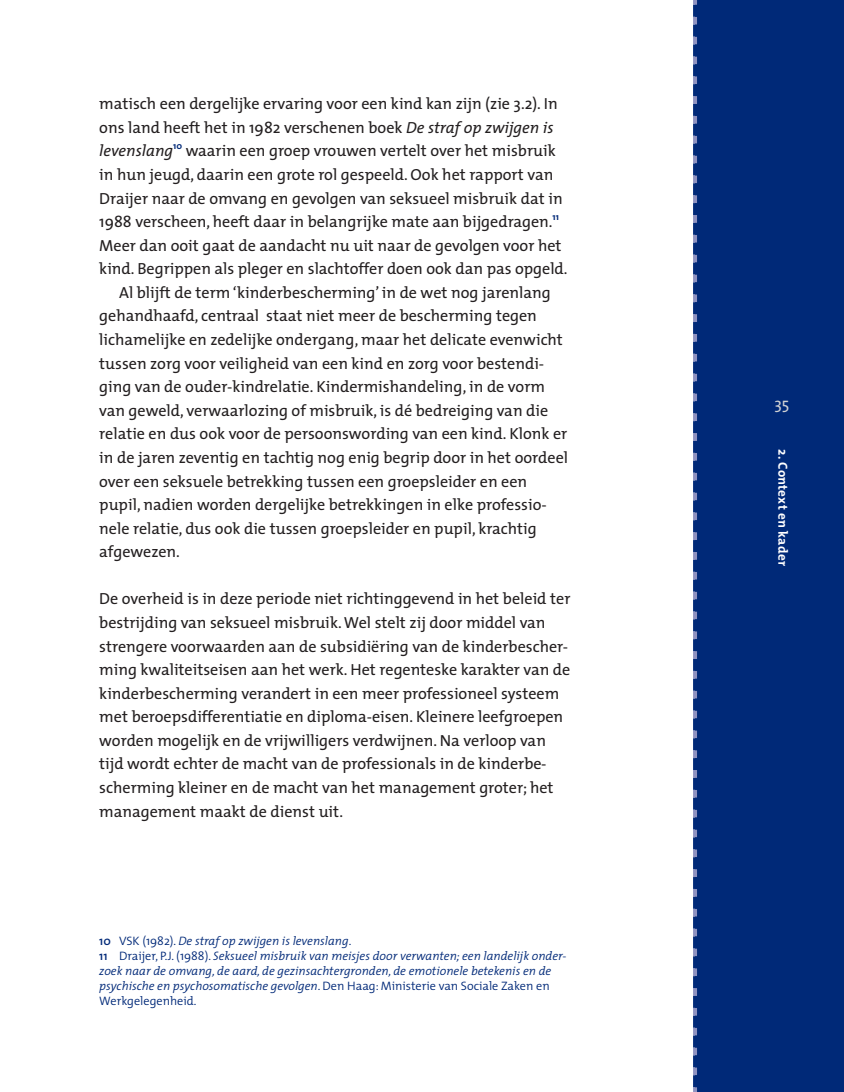
<style>
.page{position:relative;width:844px;height:1092px;background:#fff}
.page>*{position:absolute;margin:0;border:0;box-sizing:border-box;transform-origin:0 0}
.t1{font:16.1px/23.6px "The Mix";color:#231f20}
.t2{font:16.1px "The Mix";color:#d1d2d4}
.t3{font:700 13.12px "The Mix";letter-spacing:.02em;color:#fff}
.t4{font:italic 300 12.25px/15px "The Mix";color:#002978}
.s1{font-style:italic}
.s2{font-weight:600;font-style:normal}
.s3{font-style:normal}
</style>
<div class="page">
<div style="left:694px;top:0;width:149px;height:1091px;background:#002978"></div>
<svg style="left:693px;top:0;width:3px;height:1092px"></svg>
<p class="t1" style="left:99px;top:94px;width:460px">matisch een dergelijke ervaring voor een kind kan zijn (zie 3.2). In</p>
<p class="t1" style="left:99px;top:117px;width:455px">ons land heeft het in 1982 verschenen boek <span class="s1">De straf op zwijgen is</span></p>
<p class="t1" style="left:99px;top:141px;width:458px"><span class="s1">levenslang</span><sup>10</sup> waarin een groep vrouwen vertelt over het misbruik</p>
<p class="t1" style="left:99px;top:165px;width:455px">in hun jeugd, daarin een grote rol gespeeld. Ook het rapport van</p>
<p class="t1" style="left:99px;top:188px;width:465px">Draijer naar de omvang en gevolgen van seksueel misbruik dat in</p>
<p class="t1" style="left:99px;top:212px;width:461px">1988 verscheen, heeft daar in belangrijke mate aan bijgedragen.<sup>11</sup></p>
<p class="t1" style="left:99px;top:235px;width:463px">Meer dan ooit gaat de aandacht nu uit naar de gevolgen voor het</p>
<p class="t1" style="left:99px;top:259px;width:469px">kind. Begrippen als pleger en slachtoffer doen ook dan pas opgeld.</p>
<p class="t1" style="left:119px;top:282px;width:433px">Al blijft de term ‘kinderbescherming’ in de wet nog jarenlang</p>
<p class="t1" style="left:99px;top:306px;width:439px">gehandhaafd, centraal staat niet meer de bescherming tegen</p>
<p class="t1" style="left:99px;top:330px;width:465px">lichamelijke en zedelijke ondergang, maar het delicate evenwicht</p>
<p class="t1" style="left:99px;top:353px;width:446px">tussen zorg voor veiligheid van een kind en zorg voor bestendi-</p>
<p class="t1" style="left:99px;top:377px;width:447px">ging van de ouder-kindrelatie. Kindermishandeling, in de vorm</p>
<p class="t1" style="left:99px;top:400px;width:450px">van geweld, verwaarlozing of misbruik, is dé bedreiging van die</p>
<p class="t1" style="left:99px;top:424px;width:469px">relatie en dus ook voor de persoonswording van een kind. Klonk er</p>
<p class="t1" style="left:99px;top:447px;width:470px">in de jaren zeventig en tachtig nog enig begrip door in het oordeel</p>
<p class="t1" style="left:99px;top:471px;width:429px">over een seksuele betrekking tussen een groepsleider en een</p>
<p class="t1" style="left:99px;top:495px;width:449px">pupil, nadien worden dergelijke betrekkingen in elke professio-</p>
<p class="t1" style="left:99px;top:518px;width:439px">nele relatie, dus ook die tussen groepsleider en pupil, krachtig</p>
<p class="t1" style="left:99px;top:542px;width:82px">afgewezen.</p>
<p class="t1" style="left:99px;top:589px;width:472px">De overheid is in deze periode niet richtinggevend in het beleid ter bestrijding van seksueel misbruik. Wel stelt zij door middel van strengere voorwaarden aan de subsidiëring van de kinderbescher&shy;ming kwaliteitseisen aan het werk. Het regenteske karakter van de kinderbescherming verandert in een meer professioneel systeem met beroepsdifferentiatie en diploma-eisen. Kleinere leefgroepen worden mogelijk en de vrijwilligers verdwijnen. Na verloop van tijd wordt echter de macht van de professionals in de kinderbe&shy;scherming kleiner en de macht van het management groter; het management maakt de dienst uit.</p>
<p class="t4" style="left:99px;top:934px;width:468px"><span class="s2">10</span> <span class="s3">VSK (1982).</span> De straf op zwijgen is levenslang<span class="s3">.<br></span><span class="s2">11</span> <span class="s3">Draijer, P.J. (1988).</span> Seksueel misbruik van meisjes door verwanten; een landelijk onder&shy;zoek naar de omvang, de aard, de gezinsachtergronden, de emotionele betekenis en de psychische en psychosomatische gevolgen<span class="s3">. Den Haag: Ministerie van Sociale Zaken en Werkgelegenheid.</span></p>
<p class="t2" style="left:774px;top:398px;width:16px">35</p>
<p class="t3" style="left:787px;top:449px;width:118px;rotate:90deg">2. Context en kader</p>
</div>
